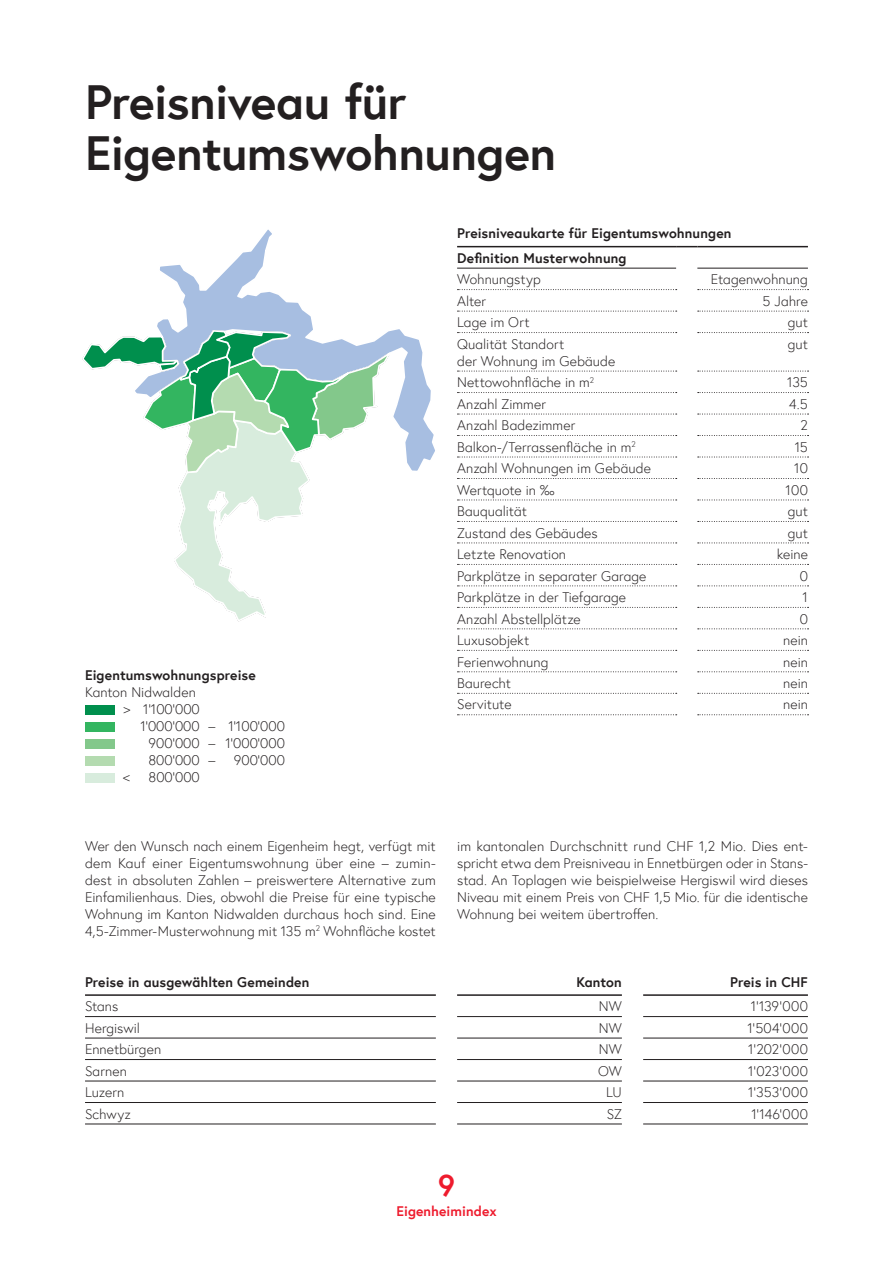
<style>
.page{position:relative;width:893px;height:1263px;background:#fff}
.page>*{position:absolute;margin:0;border:0;box-sizing:border-box;transform-origin:0 0}
.t1{font:48px/51px "Europa Bold Alt";letter-spacing:-.01em;color:#231f20}
.t2{font:30px "Europa Bold Alt";color:#ee1b2d}
.t3{font:13.8px/17px "Europa Light Alt";letter-spacing:.005em;color:#231f20;text-align:justify}
.t4{font:13.8px/24.6px "Europa Bold Alt";letter-spacing:.005em;color:#231f20}
.t5{font:13.8px "Europa Bold Alt";letter-spacing:.005em;color:#ee1b2d}
</style>
<div class="page">
<svg style="left:157px;top:229px;width:278px;height:242px"></svg>
<svg style="left:82px;top:329px;width:312px;height:293px"></svg>
<hr style="left:457px;top:994px;width:165px;height:2px;background:#231f20">
<hr style="left:643px;top:1016px;width:165px;height:1px;background:#231f20">
<hr style="left:85px;top:994px;width:351px;height:2px;background:#231f20">
<hr style="left:85px;top:1016px;width:351px;height:1px;background:#231f20">
<hr style="left:85px;top:1038px;width:351px;height:1px;background:#231f20">
<hr style="left:85px;top:1059px;width:351px;height:1px;background:#231f20">
<hr style="left:85px;top:1081px;width:351px;height:1px;background:#231f20">
<hr style="left:85px;top:1102px;width:351px;height:1px;background:#231f20">
<hr style="left:85px;top:1124px;width:351px;height:1px;background:#231f20">
<hr style="left:457px;top:1016px;width:165px;height:1px;background:#231f20">
<hr style="left:457px;top:1038px;width:165px;height:1px;background:#231f20">
<hr style="left:457px;top:1059px;width:165px;height:1px;background:#231f20">
<hr style="left:457px;top:1081px;width:165px;height:1px;background:#231f20">
<hr style="left:457px;top:1102px;width:165px;height:1px;background:#231f20">
<hr style="left:457px;top:1124px;width:165px;height:1px;background:#231f20">
<hr style="left:643px;top:1059px;width:165px;height:1px;background:#231f20">
<hr style="left:643px;top:1081px;width:165px;height:1px;background:#231f20">
<hr style="left:643px;top:1102px;width:165px;height:1px;background:#231f20">
<hr style="left:643px;top:1124px;width:165px;height:1px;background:#231f20">
<hr style="left:643px;top:994px;width:165px;height:2px;background:#231f20">
<hr style="left:643px;top:1038px;width:165px;height:1px;background:#231f20">
<hr style="left:457px;top:246px;width:219px;height:1px;background:#231f20">
<svg style="left:676px;top:246px;width:21px;height:1px"></svg>
<hr style="left:697px;top:246px;width:111px;height:1px;background:#231f20">
<hr style="left:457px;top:268px;width:219px;height:1px;background:#231f20">
<hr style="left:697px;top:268px;width:111px;height:1px;background:#231f20">
<svg style="left:457px;top:289px;width:220px;height:1px"></svg>
<svg style="left:457px;top:311px;width:220px;height:1px"></svg>
<svg style="left:457px;top:332px;width:220px;height:1px"></svg>
<svg style="left:457px;top:371px;width:220px;height:1px"></svg>
<svg style="left:457px;top:392px;width:220px;height:1px"></svg>
<svg style="left:457px;top:414px;width:220px;height:1px"></svg>
<svg style="left:457px;top:435px;width:220px;height:1px"></svg>
<svg style="left:457px;top:457px;width:220px;height:1px"></svg>
<svg style="left:457px;top:478px;width:220px;height:1px"></svg>
<svg style="left:457px;top:500px;width:220px;height:1px"></svg>
<svg style="left:457px;top:521px;width:220px;height:1px"></svg>
<svg style="left:457px;top:542px;width:220px;height:1px"></svg>
<svg style="left:457px;top:564px;width:220px;height:1px"></svg>
<svg style="left:457px;top:585px;width:220px;height:1px"></svg>
<svg style="left:457px;top:607px;width:220px;height:1px"></svg>
<svg style="left:457px;top:628px;width:220px;height:1px"></svg>
<svg style="left:457px;top:650px;width:220px;height:1px"></svg>
<svg style="left:457px;top:671px;width:220px;height:1px"></svg>
<svg style="left:457px;top:693px;width:220px;height:1px"></svg>
<svg style="left:457px;top:714px;width:220px;height:1px"></svg>
<svg style="left:698px;top:289px;width:110px;height:1px"></svg>
<svg style="left:698px;top:311px;width:110px;height:1px"></svg>
<svg style="left:698px;top:332px;width:110px;height:1px"></svg>
<svg style="left:698px;top:371px;width:110px;height:1px"></svg>
<svg style="left:698px;top:392px;width:110px;height:1px"></svg>
<svg style="left:698px;top:414px;width:110px;height:1px"></svg>
<svg style="left:698px;top:435px;width:110px;height:1px"></svg>
<svg style="left:698px;top:457px;width:110px;height:1px"></svg>
<svg style="left:698px;top:478px;width:110px;height:1px"></svg>
<svg style="left:698px;top:500px;width:110px;height:1px"></svg>
<svg style="left:698px;top:521px;width:110px;height:1px"></svg>
<svg style="left:698px;top:542px;width:110px;height:1px"></svg>
<svg style="left:698px;top:564px;width:110px;height:1px"></svg>
<svg style="left:698px;top:585px;width:110px;height:1px"></svg>
<svg style="left:698px;top:607px;width:110px;height:1px"></svg>
<svg style="left:698px;top:628px;width:110px;height:1px"></svg>
<svg style="left:698px;top:650px;width:110px;height:1px"></svg>
<svg style="left:698px;top:671px;width:110px;height:1px"></svg>
<svg style="left:698px;top:693px;width:110px;height:1px"></svg>
<svg style="left:698px;top:714px;width:110px;height:1px"></svg>
<div style="left:85px;top:705px;width:30px;height:9px;background:#008f4d"></div>
<div style="left:85px;top:722px;width:30px;height:9px;background:#33b560"></div>
<div style="left:85px;top:739px;width:30px;height:9px;background:#83c88b"></div>
<div style="left:85px;top:756px;width:30px;height:9px;background:#b4dbb0"></div>
<div style="left:85px;top:773px;width:30px;height:9px;background:#d8ecdd"></div>
<h1 class="t1" style="left:85px;top:75px;width:473px">Preisniveau für<br>Eigentumswohnungen</h1>
<p class="t4" style="left:85px;top:663px;width:172px">Eigentumswohnungspreise</p>
<p class="t3" style="left:85px;top:684px;width:112px">Kanton Nidwalden</p>
<p class="t3" style="left:123px;top:701px;width:78px">&gt; 1‘100'000</p>
<p class="t3" style="left:140px;top:718px;width:146px">1‘000'000 – 1‘100'000</p>
<p class="t3" style="left:149px;top:735px;width:138px">900'000 – 1‘000'000</p>
<p class="t3" style="left:148px;top:752px;width:68px">800'000 –</p>
<p class="t3" style="left:234px;top:752px;width:53px">900'000</p>
<p class="t3" style="left:123px;top:769px;width:9px">&lt;</p>
<p class="t3" style="left:148px;top:769px;width:53px">800'000</p>
<p class="t4" style="left:457px;top:221px;width:276px">Preisniveaukarte für Eigentumswohnungen<br>Definition Musterwohnung</p>
<p class="t3" style="left:457px;top:271px;width:85px">Wohnungstyp</p>
<p class="t3" style="left:711px;top:271px;width:99px">Etagenwohnung</p>
<p class="t3" style="left:457px;top:292px;width:31px">Alter</p>
<p class="t3" style="left:763px;top:292px;width:47px">5 Jahre</p>
<p class="t3" style="left:457px;top:314px;width:74px">Lage im Ort</p>
<p class="t3" style="left:788px;top:314px;width:22px">gut</p>
<p class="t3" style="left:457px;top:335px;width:160px">Qualität Standort<br>der Wohnung im Gebäude</p>
<p class="t3" style="left:788px;top:335px;width:22px">gut</p>
<p class="t3" style="left:457px;top:374px;width:139px">Nettowohnfläche in m<sup>2</sup></p>
<p class="t3" style="left:787px;top:374px;width:22px">135</p>
<p class="t3" style="left:457px;top:395px;width:90px">Anzahl Zimmer</p>
<p class="t3" style="left:789px;top:395px;width:20px">4.5</p>
<p class="t3" style="left:457px;top:417px;width:120px">Anzahl Badezimmer</p>
<p class="t3" style="left:800px;top:417px;width:9px">2</p>
<p class="t3" style="left:457px;top:438px;width:180px">Balkon-/Terrassenfläche in m<sup>2</sup></p>
<p class="t3" style="left:795px;top:438px;width:15px">15</p>
<p class="t3" style="left:457px;top:460px;width:195px">Anzahl Wohnungen im Gebäude</p>
<p class="t3" style="left:794px;top:460px;width:15px">10</p>
<p class="t3" style="left:457px;top:481px;width:99px">Wertquote in ‰</p>
<p class="t3" style="left:786px;top:481px;width:24px">100</p>
<p class="t3" style="left:457px;top:503px;width:71px">Bauqualität</p>
<p class="t3" style="left:788px;top:503px;width:22px">gut</p>
<p class="t3" style="left:457px;top:524px;width:142px">Zustand des Gebäudes</p>
<p class="t3" style="left:788px;top:524px;width:22px">gut</p>
<p class="t3" style="left:457px;top:546px;width:110px">Letzte Renovation</p>
<p class="t3" style="left:777px;top:546px;width:33px">keine</p>
<p class="t3" style="left:457px;top:567px;width:191px">Parkplätze in separater Garage</p>
<p class="t3" style="left:800px;top:567px;width:10px">0</p>
<p class="t3" style="left:457px;top:589px;width:171px">Parkplätze in der Tiefgarage</p>
<p class="t3" style="left:802px;top:589px;width:7px">1</p>
<p class="t3" style="left:457px;top:610px;width:125px">Anzahl Abstellplätze</p>
<p class="t3" style="left:800px;top:610px;width:10px">0</p>
<p class="t3" style="left:457px;top:631px;width:74px">Luxusobjekt</p>
<p class="t3" style="left:783px;top:631px;width:26px">nein</p>
<p class="t3" style="left:457px;top:653px;width:93px">Ferienwohnung</p>
<p class="t3" style="left:783px;top:653px;width:26px">nein</p>
<p class="t3" style="left:457px;top:674px;width:56px">Baurecht</p>
<p class="t3" style="left:783px;top:674px;width:26px">nein</p>
<p class="t3" style="left:457px;top:696px;width:56px">Servitute</p>
<p class="t3" style="left:783px;top:696px;width:26px">nein</p>
<p class="t3" style="left:85px;top:837px;width:352px">Wer den Wunsch nach einem Eigenheim hegt, verfügt mit dem Kauf einer Eigentumswohnung über eine – zumin&shy;dest in absoluten Zahlen – preiswertere Alternative zum Einfamilienhaus. Dies, obwohl die Preise für eine typische Wohnung im Kanton Nidwalden durchaus hoch sind. Eine 4,5-Zimmer-Musterwohnung mit 135 m<sup>2</sup> Wohnfläche kostet</p>
<p class="t3" style="left:457px;top:837px;width:352px">im kantonalen Durchschnitt rund CHF 1,2 Mio. Dies ent&shy;spricht etwa dem Preisniveau in Ennetbürgen oder in Stans&shy;stad. An Toplagen wie beispielweise Hergiswil wird dieses Niveau mit einem Preis von CHF 1,5 Mio. für die identische Wohnung bei weitem übertroffen.</p>
<p class="t4" style="left:85px;top:969px;width:226px">Preise in ausgewählten Gemeinden</p>
<p class="t4" style="left:576px;top:969px;width:47px">Kanton</p>
<p class="t4" style="left:730px;top:969px;width:79px">Preis in CHF</p>
<p class="t3" style="left:85px;top:998px;width:35px">Stans</p>
<p class="t3" style="left:599px;top:998px;width:25px">NW</p>
<p class="t3" style="left:751px;top:998px;width:59px">1‘139‘000</p>
<p class="t3" style="left:85px;top:1019px;width:57px">Hergiswil</p>
<p class="t3" style="left:599px;top:1019px;width:25px">NW</p>
<p class="t3" style="left:747px;top:1019px;width:62px">1'504‘000</p>
<p class="t3" style="left:85px;top:1041px;width:78px">Ennetbürgen</p>
<p class="t3" style="left:599px;top:1041px;width:25px">NW</p>
<p class="t3" style="left:748px;top:1041px;width:61px">1‘202‘000</p>
<p class="t3" style="left:85px;top:1062px;width:43px">Sarnen</p>
<p class="t3" style="left:598px;top:1062px;width:25px">OW</p>
<p class="t3" style="left:748px;top:1062px;width:61px">1‘023‘000</p>
<p class="t3" style="left:85px;top:1084px;width:41px">Luzern</p>
<p class="t3" style="left:606px;top:1084px;width:17px">LU</p>
<p class="t3" style="left:748px;top:1084px;width:61px">1‘353‘000</p>
<p class="t3" style="left:85px;top:1105px;width:47px">Schwyz</p>
<p class="t3" style="left:607px;top:1105px;width:17px">SZ</p>
<p class="t3" style="left:751px;top:1105px;width:58px">1‘146‘000</p>
<h2 class="t2" style="left:438px;top:1165px;width:18px">9</h2>
<p class="t5" style="left:397px;top:1202px;width:102px">Eigenheimindex</p>
</div>
